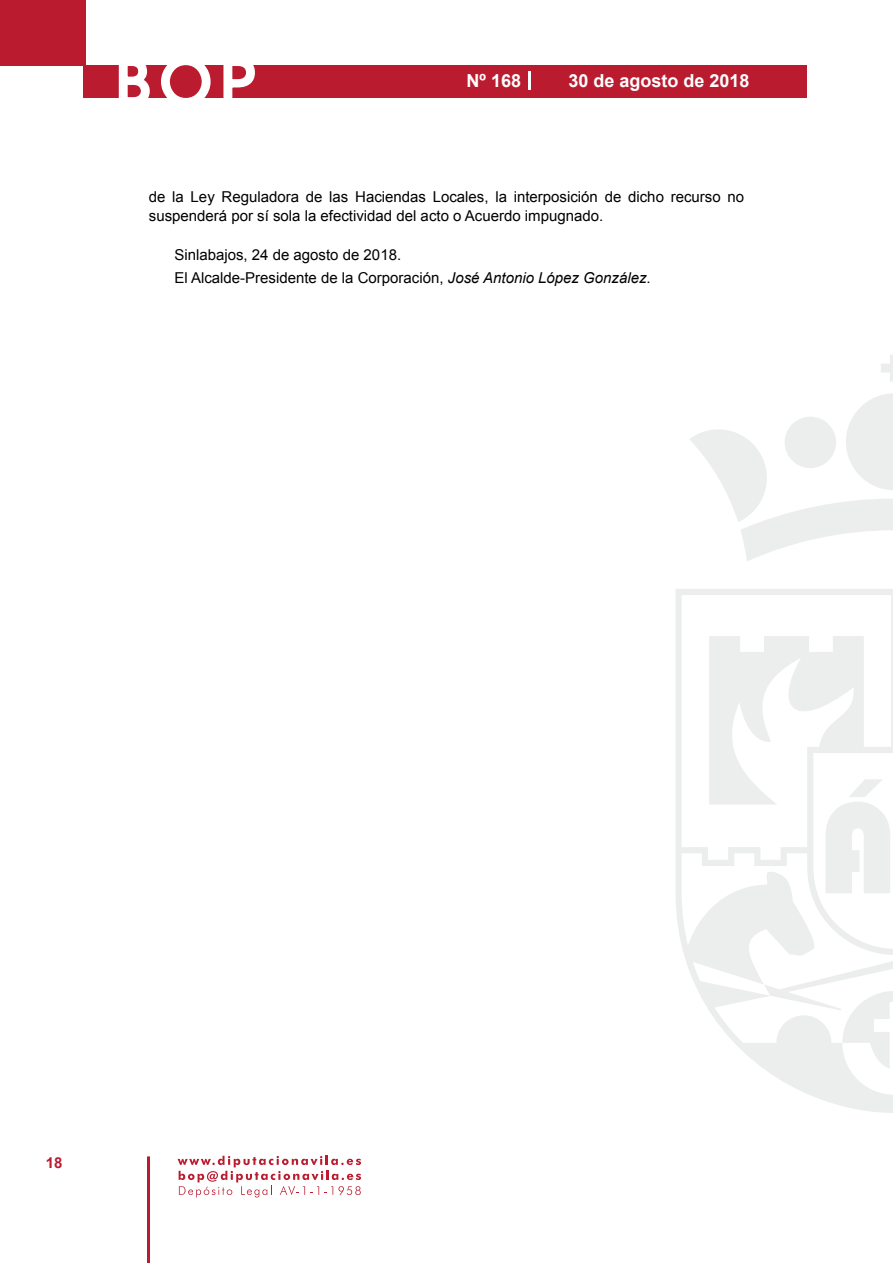
<style>
.page{position:relative;width:893px;height:1263px;background:#fff}
.page>*{position:absolute;margin:0;border:0;box-sizing:border-box;transform-origin:0 0}
.t1{font:500 61.5px "Avant Garde";color:#fff}
.t2{font:700 18px "Arial";color:#fff}
.t3{font:15px/18.8px "Arial";color:#000}
.t4{font:700 15px "Arial";color:#ba1b2f}
.s1{font-style:italic}
</style>
<div class="page">
<svg style="left:178px;top:1156px;width:183px;height:41px"></svg>
<hr style="left:147px;top:1156px;width:3px;height:107px;background:#ba1b2f">
<div style="left:0;top:0;width:85px;height:66px;background:#ba1b2f"></div>
<div style="left:84px;top:65px;width:723px;height:33px;background:#ba1b2f"></div>
<svg style="left:118px;top:65px;width:32px;height:33px"></svg>
<svg style="left:161px;top:65px;width:50px;height:33px"></svg>
<svg style="left:223px;top:65px;width:32px;height:33px"></svg>
<svg style="left:529px;top:71px;width:2px;height:19px"></svg>
<svg style="left:881px;top:355px;width:12px;height:27px"></svg>
<svg style="left:690px;top:393px;width:203px;height:168px"></svg>
<svg style="left:676px;top:589px;width:217px;height:524px"></svg>
<svg style="left:764px;top:984px;width:129px;height:86px"></svg>
<svg style="left:825px;top:779px;width:66px;height:114px"></svg>
<h1 class="t1" style="left:115px;top:44px;width:141px">BOP</h1>
<p class="t2" style="left:467px;top:69px;width:56px">Nº 168</p>
<p class="t2" style="left:568px;top:69px;width:183px">30 de agosto de 2018</p>
<p class="t3" style="left:149px;top:188px;width:597px">de la Ley Reguladora de las Haciendas Locales, la interposición de dicho recurso no suspenderá por sí sola la efectividad del acto o Acuerdo impugnado.</p>
<p class="t3" style="left:174px;top:244px;width:478px;line-height:22.2px">Sinlabajos, 24 de agosto de 2018.<br>El Alcalde-Presidente de la Corporación, <span class="s1">José Antonio López González</span>.</p>
<p class="t4" style="left:46px;top:1153px;width:18px">18</p>
</div>
